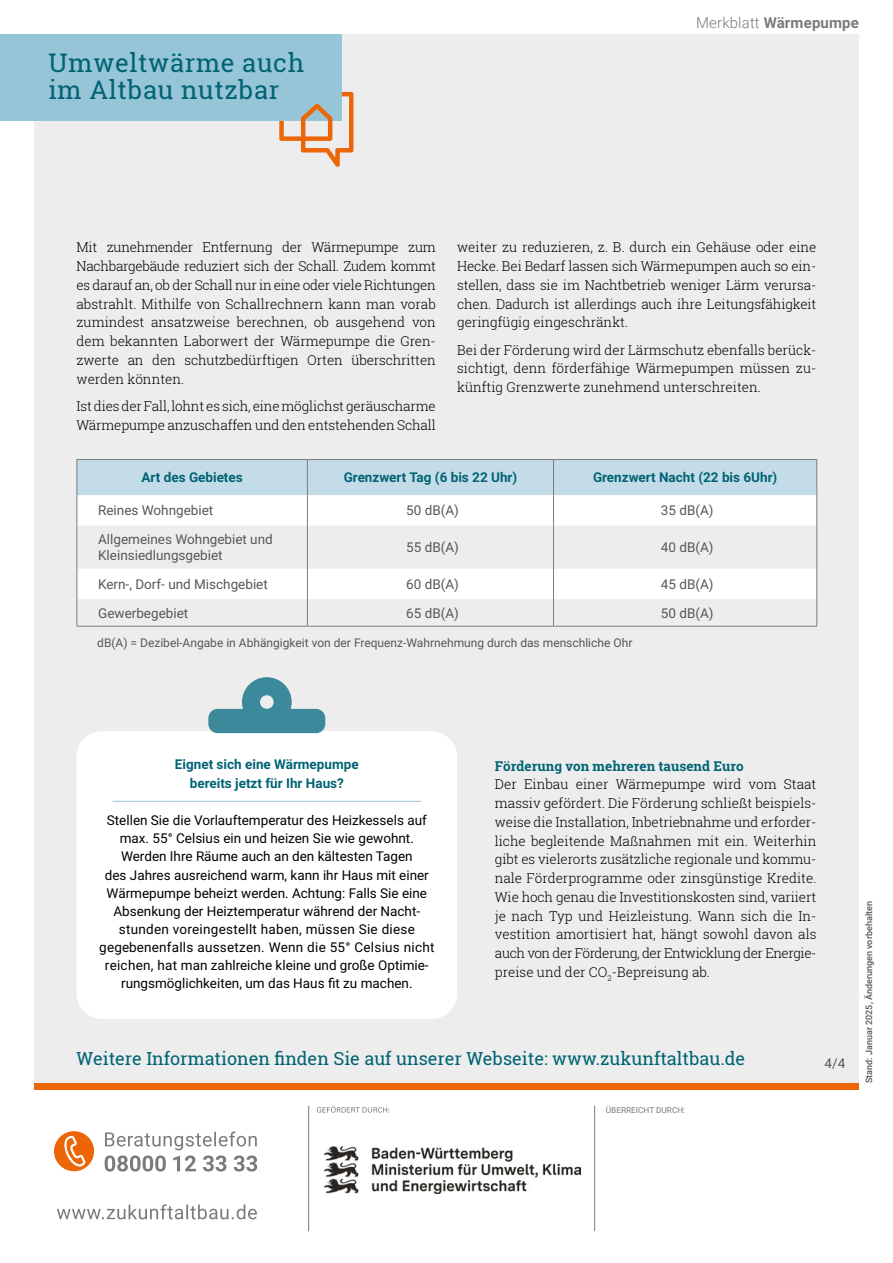
<style>
.page{position:relative;width:893px;height:1263px;background:#fff}
.page>*{position:absolute;margin:0;border:0;box-sizing:border-box;transform-origin:0 0}
.t1{font:25.65px/27.2px "Roboto Slab";letter-spacing:.025em;color:#006374}
.P_Info_Web{font:18px "Roboto Slab Regular 2";color:#006374}
.t2{font:700 15px "Roboto";letter-spacing:.01em;color:#7c7b7b}
.P_Fließtext{font:13.5px/18.8px "Roboto Slab Light 2";letter-spacing:-.01em;color:#000;text-align:justify}
.P_Klemmbrett{font:13.5px/18px "Roboto";color:#000;text-align:center}
.P_Klemmbrett-2{font:13.5px/18px "Roboto";letter-spacing:.02em;color:#000;text-align:center}
.P_Tabelle{font:13.5px/16.2px "Roboto";color:#575756}
.P_Tabelle-2{font:700 13.5px "Roboto";color:#006374}
.P_Klemmbrett-3{font:700 13.5px/18.8px "Roboto";color:#006374;text-align:center}
.P_Fließtext-2{font:700 13.5px "Roboto Slab";color:#006374}
.P_Seitenzahl{font:13.5px "Roboto";color:#575756}
.P_Tabelle-3{font:12px "Roboto";color:#575756}
.P_Fließtext-3{font:500 9px "Roboto";color:#575756}
.t3{font:8.25px "Roboto";color:#7c7b7b}
.s1{font-weight:300}
.s2{font-family:"Roboto Regular 2"}
</style>
<div class="page">
<div style="left:34px;top:34px;width:825px;height:1056px;background:#ededed"></div>
<div style="left:34px;top:1083px;width:825px;height:7px;background:#ec6608"></div>
<div style="left:0;top:34px;width:342px;height:87px;background:#95c5d7"></div>
<svg style="left:279px;top:91px;width:74px;height:76px"></svg>
<svg style="left:317px;top:1106px;width:72px;height:6px"></svg>
<svg style="left:105px;top:1131px;width:152px;height:40px"></svg>
<svg style="left:54px;top:1131px;width:40px;height:40px"></svg>
<svg style="left:57px;top:1204px;width:200px;height:15px"></svg>
<hr style="left:594px;top:1106px;width:1px;height:125px;background:#7c7b7b">
<hr style="left:308px;top:1106px;width:1px;height:125px;background:#7c7b7b">
<img style="left:324px;top:1146px;width:257px;height:47px">
<div style="left:77px;top:731px;width:380px;height:288px;background:#fff;border-radius:26px"></div>
<div style="left:208px;top:709px;width:117px;height:24px;background:#3b899a;border-radius:9px"></div>
<svg style="left:242px;top:677px;width:50px;height:32px"></svg>
<hr style="left:113px;top:801px;width:308px;height:1px;background:#95c5d7">
<div style="left:78px;top:460px;width:738px;height:35px;background:#c4dce8"></div>
<svg style="left:78px;top:495px;width:738px;height:104px;fill:#fff"></svg>
<hr style="left:77px;top:459px;width:230px;height:1px;background:#7c7b7b">
<hr style="left:77px;top:460px;width:1px;height:35px;background:#7c7b7b">
<hr style="left:307px;top:459px;width:246px;height:1px;background:#7c7b7b">
<hr style="left:307px;top:460px;width:1px;height:35px;background:#7c7b7b">
<hr style="left:553px;top:459px;width:264px;height:1px;background:#7c7b7b">
<hr style="left:553px;top:460px;width:1px;height:35px;background:#7c7b7b">
<hr style="left:816px;top:460px;width:1px;height:35px;background:#7c7b7b">
<hr style="left:77px;top:495px;width:1px;height:30px;background:#7c7b7b">
<hr style="left:307px;top:495px;width:1px;height:30px;background:#7c7b7b">
<hr style="left:553px;top:495px;width:1px;height:30px;background:#7c7b7b">
<hr style="left:816px;top:495px;width:1px;height:30px;background:#7c7b7b">
<hr style="left:77px;top:525px;width:1px;height:44px;background:#7c7b7b">
<hr style="left:307px;top:525px;width:1px;height:44px;background:#7c7b7b">
<hr style="left:553px;top:525px;width:1px;height:44px;background:#7c7b7b">
<hr style="left:816px;top:525px;width:1px;height:44px;background:#7c7b7b">
<hr style="left:77px;top:569px;width:1px;height:30px;background:#7c7b7b">
<hr style="left:307px;top:569px;width:1px;height:30px;background:#7c7b7b">
<hr style="left:553px;top:569px;width:1px;height:30px;background:#7c7b7b">
<hr style="left:816px;top:569px;width:1px;height:30px;background:#7c7b7b">
<svg style="left:77px;top:599px;width:1px;height:27px"></svg>
<svg style="left:307px;top:599px;width:1px;height:27px"></svg>
<svg style="left:553px;top:599px;width:1px;height:27px"></svg>
<svg style="left:816px;top:599px;width:1px;height:27px"></svg>
<hr style="left:77px;top:626px;width:230px;height:1px;background:#7c7b7b">
<hr style="left:307px;top:626px;width:246px;height:1px;background:#7c7b7b">
<hr style="left:553px;top:626px;width:264px;height:1px;background:#7c7b7b">
<h1 class="t1" style="left:49px;top:49px;width:257px">Umweltwärme auch im Altbau nutzbar</h1>
<p class="t2" style="left:696px;top:12px;width:164px"><span class="s1">Merkblatt</span> Wärmepumpe</p>
<p class="P_Fließtext" style="left:77px;top:238px;width:361px">Mit zunehmender Entfernung der Wärmepumpe zum Nachbargebäude reduziert sich der Schall. Zudem kommt es darauf an, ob der Schall nur in eine oder viele Richtungen abstrahlt. Mithilfe von Schallrechnern kann man vorab zumindest ansatzweise berechnen, ob ausgehend von dem bekannten Laborwert der Wärmepumpe die Gren&shy;zwerte an den schutzbedürftigen Orten überschritten werden könnten.</p>
<p class="P_Fließtext" style="left:77px;top:396px;width:361px">Ist dies der Fall, lohnt es sich, eine möglichst geräuscharme<br>Wärmepumpe anzuschaffen und den entstehenden Schall</p>
<p class="P_Fließtext" style="left:457px;top:238px;width:361px">weiter zu reduzieren, z. B. durch ein Gehäuse oder eine Hecke. Bei Bedarf lassen sich Wärmepumpen auch so ein&shy;stellen, dass sie im Nachtbetrieb weniger Lärm verursa&shy;chen. Dadurch ist allerdings auch ihre Leitungsfähigkeit geringfügig eingeschränkt.</p>
<p class="P_Fließtext" style="left:457px;top:340px;width:361px">Bei der Förderung wird der Lärmschutz ebenfalls berück&shy;sichtigt, denn förderfähige Wärmepumpen müssen zu&shy;künftig Grenzwerte zunehmend unterschreiten.</p>
<p class="P_Tabelle-2" style="left:142px;top:468px;width:103px">Art des Gebietes</p>
<p class="P_Tabelle-2" style="left:344px;top:468px;width:175px">Grenzwert Tag (6 bis 22 Uhr)</p>
<p class="P_Tabelle-2" style="left:593px;top:468px;width:186px">Grenzwert Nacht (22 bis 6Uhr)</p>
<p class="P_Tabelle" style="left:98px;top:502px;width:117px">Reines Wohngebiet</p>
<p class="P_Tabelle" style="left:406px;top:502px;width:54px">50 dB(A)</p>
<p class="P_Tabelle" style="left:661px;top:502px;width:54px">35 dB(A)</p>
<p class="P_Tabelle" style="left:98px;top:531px;width:176px">Allgemeines Wohngebiet und<br>Kleinsiedlungsgebiet</p>
<p class="P_Tabelle" style="left:406px;top:539px;width:54px">55 dB(A)</p>
<p class="P_Tabelle" style="left:661px;top:539px;width:54px">40 dB(A)</p>
<p class="P_Tabelle" style="left:98px;top:576px;width:171px">Kern-, Dorf- und Mischgebiet</p>
<p class="P_Tabelle" style="left:406px;top:576px;width:54px">60 dB(A)</p>
<p class="P_Tabelle" style="left:661px;top:576px;width:54px">45 dB(A)</p>
<p class="P_Tabelle" style="left:98px;top:604px;width:92px">Gewerbegebiet</p>
<p class="P_Tabelle" style="left:406px;top:604px;width:54px">65 dB(A)</p>
<p class="P_Tabelle" style="left:661px;top:604px;width:54px">50 dB(A)</p>
<p class="P_Tabelle-3" style="left:97px;top:634px;width:537px">dB(A) = Dezibel-Angabe in Abhängigkeit von der Frequenz-Wahrnehmung durch das menschliche Ohr</p>
<p class="P_Klemmbrett-3" style="left:175px;top:754px;width:185px">Eignet sich eine Wärmepumpe bereits jetzt für Ihr Haus?</p>
<p class="P_Klemmbrett" style="left:107px;top:811px;width:321px">Stellen Sie die Vorlauftemperatur des Heizkessels auf max. 55° Celsius ein und heizen Sie wie gewohnt.</p>
<p class="P_Klemmbrett" style="left:121px;top:847px;width:293px">Werden Ihre Räume auch an den kältesten Tagen</p>
<p class="P_Klemmbrett" style="left:105px;top:865px;width:326px">des Jahres ausreichend warm, kann ihr Haus mit einer<br>Wärmepumpe beheizt werden. Achtung: Falls Sie eine<br>Absenkung der Heiztemperatur während der Nacht-</p>
<p class="P_Klemmbrett-2" style="left:99px;top:919px;width:337px">stunden voreingestellt haben, müssen Sie diese gegebenenfalls aussetzen. Wenn die 55° Celsius nicht reichen, hat man zahlreiche kleine und große Optimie&shy;<span class="s2">rungsmöglichkeiten, um das Haus fit zu machen.</span></p>
<p class="P_Fließtext-2" style="left:495px;top:756px;width:250px">Förderung von mehreren tausend Euro</p>
<p class="P_Fließtext" style="left:495px;top:775px;width:323px">Der Einbau einer Wärmepumpe wird vom Staat massiv gefördert. Die Förderung schließt beispiels&shy;weise die Installation, Inbetriebnahme und erforder&shy;liche begleitende Maßnahmen mit ein. Weiterhin gibt es vielerorts zusätzliche regionale und kommu&shy;nale Förderprogramme oder zinsgünstige Kredite.<br>Wie hoch genau die Investitionskosten sind, variiert je nach Typ und Heizleistung. Wann sich die In&shy;vestition amortisiert hat, hängt sowohl davon als auch von der Förderung, der Entwicklung der Energie&shy;preise und der CO<sub>2</sub>-Bepreisung ab.</p>
<p class="P_Info_Web" style="left:77px;top:1046px;width:670px">Weitere Informationen finden Sie auf unserer Webseite: www.zukunftaltbau.de</p>
<p class="t3" style="left:606px;top:1104px;width:81px">ÜBERREICHT DURCH:</p>
<p class="P_Seitenzahl" style="left:824px;top:1054px;width:22px">4/4</p>
<p class="P_Fließtext-3" style="left:863px;top:1083px;width:183px;rotate:-90deg">Stand: Januar 2025, Änderungen vorbehalten</p>
</div>
